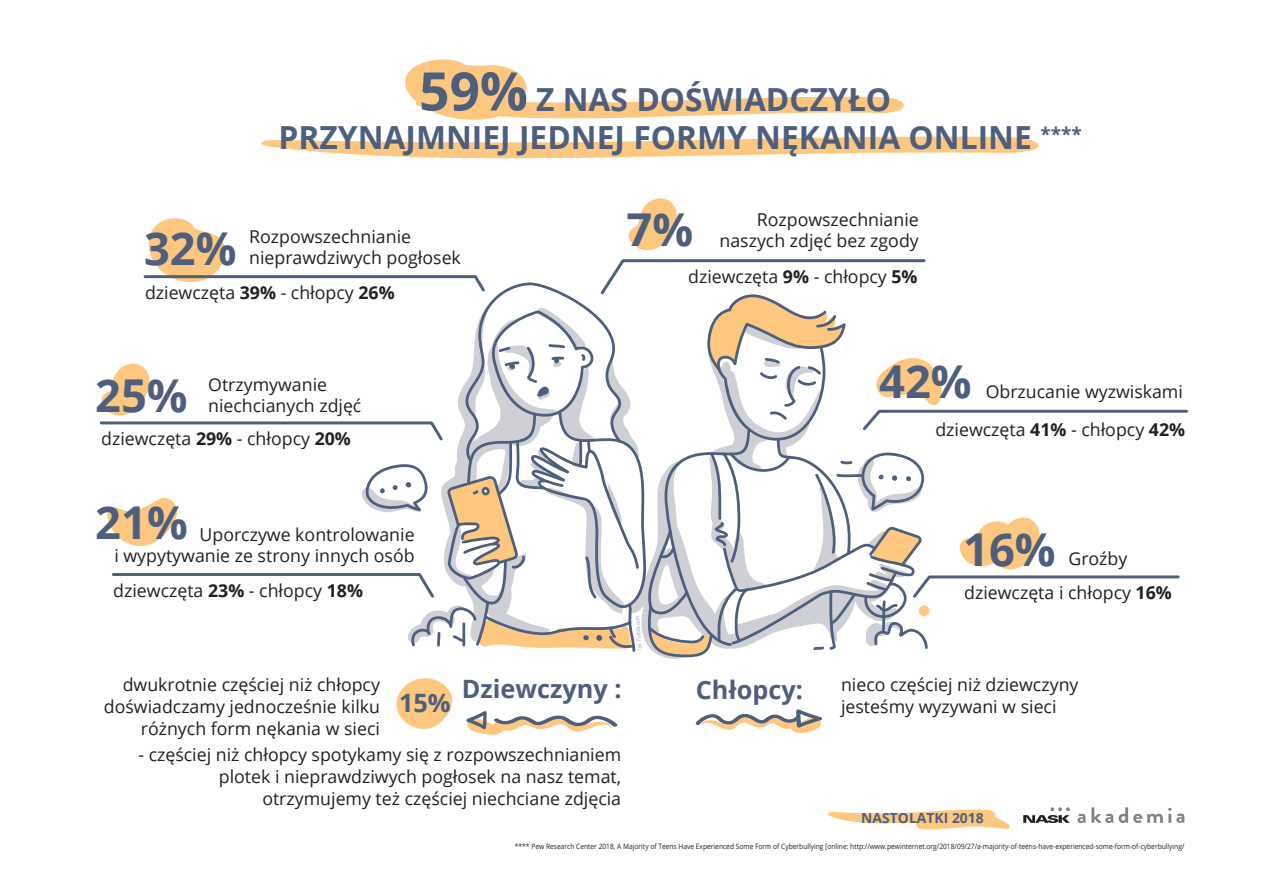
<style>
.page{position:relative;width:1263px;height:893px;background:#fff}
.page>*{position:absolute;margin:0;border:0;box-sizing:border-box;transform-origin:0 0}
.t1{font:700 45.3px "Open Sans";color:#4e5e7d}
.t2{font:700 31.8px/38.1px "Open Sans";color:#4e5e7d;text-align:center}
.t3{font:700 25.35px "Open Sans";color:#4e5e7d}
.t4{font:700 19.05px "Open Sans";color:#4e5e7d}
.t5{font:17.7px/22.2px "Open Sans";color:#231f20;text-align:right}
.t6{font:700 13.95px "Open Sans";color:#4e5e7d}
.t7{font:7.35px "Open Sans";color:#231f20;scale:.9 1}
.t8{font:5.85px "Arial Narrow";color:#acaebe}
.s1{font-size:53.25px}
.s2{font-weight:700}
</style>
<div class="page">
<svg style="left:261px;top:136px;width:778px;height:23px"></svg>
<svg style="left:405px;top:59px;width:499px;height:61px"></svg>
<svg style="left:99px;top:198px;width:1089px;height:459px"></svg>
<svg style="left:396px;top:678px;width:57px;height:51px"></svg>
<svg style="left:695px;top:709px;width:127px;height:24px"></svg>
<svg style="left:466px;top:711px;width:152px;height:24px"></svg>
<svg style="left:828px;top:809px;width:182px;height:21px"></svg>
<svg style="left:1077px;top:814px;width:8px;height:9px"></svg>
<svg style="left:1091px;top:807px;width:93px;height:16px"></svg>
<svg style="left:1023px;top:807px;width:47px;height:16px"></svg>
<p class="t2" style="left:279px;top:79px;width:755px"><span class="s1">59%</span> Z NAS DOŚWIADCZYŁO<br>PRZYNAJMNIEJ JEDNEJ FORMY NĘKANIA ONLINE</p>
<p class="t4" style="left:1040px;top:121px;width:43px">****</p>
<p class="t1" style="left:144px;top:217px;width:94px">32%</p>
<p class="t5" style="left:249px;top:225px;width:163px">Rozpowszechnianie</p>
<p class="t5" style="left:249px;top:246px;width:213px">nieprawdziwych pogłosek</p>
<p class="t5" style="left:145px;top:281px;width:251px">dziewczęta <span class="s2">39%</span> - chłopcy <span class="s2">26%</span></p>
<p class="t1" style="left:626px;top:198px;width:68px">7%</p>
<p class="t5" style="left:757px;top:208px;width:163px">Rozpowszechnianie</p>
<p class="t5" style="left:719px;top:229px;width:201px">naszych zdjęć bez zgody</p>
<p class="t5" style="left:688px;top:265px;width:231px">dziewczęta <span class="s2">9%</span> - chłopcy <span class="s2">5%</span></p>
<p class="t1" style="left:95px;top:363px;width:94px">25%</p>
<p class="t5" style="left:208px;top:373px;width:120px">Otrzymywanie</p>
<p class="t5" style="left:208px;top:394px;width:155px">niechcianych zdjęć</p>
<p class="t5" style="left:101px;top:427px;width:251px">dziewczęta <span class="s2">29%</span> - chłopcy <span class="s2">20%</span></p>
<p class="t1" style="left:95px;top:491px;width:94px">21%</p>
<p class="t5" style="left:114px;top:523px;width:302px;line-height:21.3px">Uporczywe kontrolowanie<br>i wypytywanie ze strony innych osób</p>
<p class="t5" style="left:113px;top:579px;width:251px">dziewczęta <span class="s2">23%</span> - chłopcy <span class="s2">18%</span></p>
<p class="t8" style="left:635px;top:650px;width:36px;rotate:-94deg">rys. Fotolia.com</p>
<p class="t1" style="left:879px;top:349px;width:94px">42%</p>
<p class="t5" style="left:935px;top:372px;width:251px;line-height:38px">Obrzucanie wyzwiskami dziewczęta <span class="s2">41%</span> - chłopcy <span class="s2">42%</span></p>
<p class="t1" style="left:963px;top:517px;width:94px">16%</p>
<p class="t5" style="left:1068px;top:547px;width:60px">Groźby</p>
<p class="t5" style="left:964px;top:581px;width:209px">dziewczęta i chłopcy <span class="s2">16%</span></p>
<p class="t5" style="left:104px;top:672px;width:278px">dwukrotnie częściej niż chłopcy doświadczamy jednocześnie kilku różnych form nękania w sieci</p>
<p class="t5" style="left:841px;top:672px;width:239px;text-align:left">nieco częściej niż dziewczyny jesteśmy wyzywani w sieci</p>
<p class="t5" style="left:138px;top:743px;width:484px">- częściej niż chłopcy spotykamy się z rozpowszechnianiem plotek i nieprawdziwych pogłosek na nasz temat, otrzymujemy też częściej niechciane zdjęcia</p>
<p class="t3" style="left:462px;top:670px;width:161px">Dziewczyny :</p>
<p class="t3" style="left:696px;top:672px;width:109px">Chłopcy:</p>
<p class="t3" style="left:399px;top:685px;width:53px">15%</p>
<p class="t6" style="left:861px;top:808px;width:124px">NASTOLATKI 2018</p>
<p class="t7" style="left:515px;top:841px;width:745px">**** Pew Research Center 2018, A Majority of Teens Have Experienced Some Form of Cyberbullying [online: http://www.pewinternet.org/2018/09/27/a-majority-of-teens-have-experienced-some-form-of-cyberbullying/</p>
</div>
